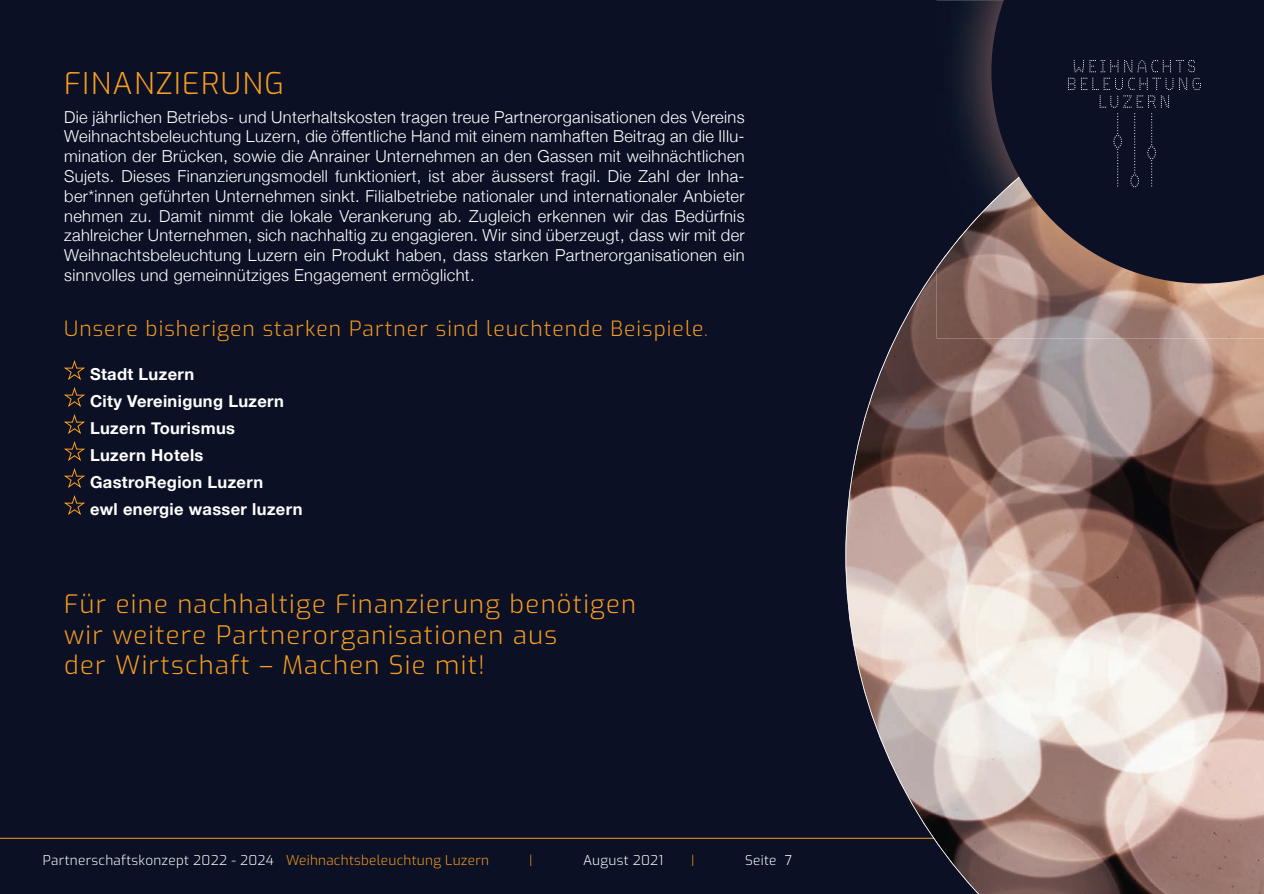
<style>
.page{position:relative;width:1264px;height:894px;background:#fff}
.page>*{position:absolute;margin:0;border:0;box-sizing:border-box;transform-origin:0 0}
.t1{font:100 30px "Exo";letter-spacing:.05em;color:#f89e20}
.t2{font:100 25.5px/30.6px "Exo";letter-spacing:.05em;color:#f89e20}
.t3{font:100 21px "Exo";letter-spacing:.05em;color:#f89e20}
.t4{font:300 16.5px/19.8px "Helvetica Neue";letter-spacing:.02em;color:#fff;text-align:justify}
.t5{font:700 16.5px/27px "Helvetica Neue";letter-spacing:.02em;color:#fff}
.t6{font:100 13.5px "Exo";letter-spacing:.02em;color:#fff}
.t7{font:100 13.5px "Exo";color:#f89e20}
.s1{font-size:16.5px}
.s2{color:#f89e20}
</style>
<div class="page">
<div style="left:0;top:0;width:1263px;height:893px;background:#0b1025"></div>
<svg style="left:0;top:838px;width:845px;height:56px"></svg>
<svg style="left:845px;top:268px;width:419px;height:626px;background:#9f8a85"></svg>
<img style="left:936px;top:0;width:55px;height:179px">
<img style="left:1077px;top:283px;width:187px;height:55px">
<img style="left:1030px;top:283px;width:47px;height:55px">
<img style="left:983px;top:168px;width:47px;height:170px">
<img style="left:936px;top:211px;width:47px;height:127px">
<svg style="left:991px;top:0;width:273px;height:283px"></svg>
<svg style="left:1073px;top:60px;width:45px;height:12px"></svg>
<svg style="left:1124px;top:60px;width:71px;height:12px"></svg>
<svg style="left:1068px;top:78px;width:7px;height:12px"></svg>
<svg style="left:1179px;top:78px;width:22px;height:12px"></svg>
<svg style="left:1081px;top:78px;width:92px;height:109px"></svg>
<svg style="left:64px;top:360px;width:21px;height:20px"></svg>
<svg style="left:64px;top:387px;width:21px;height:20px"></svg>
<svg style="left:64px;top:414px;width:21px;height:20px"></svg>
<svg style="left:64px;top:441px;width:21px;height:20px"></svg>
<svg style="left:64px;top:468px;width:21px;height:20px"></svg>
<svg style="left:64px;top:495px;width:21px;height:20px"></svg>
<h1 class="t1" style="left:64px;top:62px;width:221px">FINANZIERUNG</h1>
<p class="t4" style="left:64px;top:106px;width:682px">Die jährlichen Betriebs- und Unterhaltskosten tragen treue Partnerorganisationen des Vereins Weihnachtsbeleuchtung Luzern, die öffentliche Hand mit einem namhaften Beitrag an die Illu&shy;mination der Brücken, sowie die Anrainer Unternehmen an den Gassen mit weihnächtlichen Sujets. Dieses Finanzierungsmodell funktioniert, ist aber äusserst fragil. Die Zahl der Inha&shy;ber*innen geführten Unternehmen sinkt. Filialbetriebe nationaler und internationaler Anbieter nehmen zu. Damit nimmt die lokale Verankerung ab. Zugleich erkennen wir das Bedürfnis zahlreicher Unternehmen, sich nachhaltig zu engagieren. Wir sind überzeugt, dass wir mit der Weihnachtsbeleuchtung Luzern ein Produkt haben, dass starken Partnerorganisationen ein sinnvolles und gemeinnütziges Engagement ermöglicht.</p>
<p class="t3" style="left:64px;top:313px;width:645px">Unsere bisherigen starken Partner sind leuchtende Beispiele<span class="s1">.</span></p>
<p class="t5" style="left:90px;top:361px;width:214px">Stadt Luzern<br>City Vereinigung Luzern<br>Luzern Tourismus<br>Luzern Hotels<br>GastroRegion Luzern<br>ewl energie wasser luzern</p>
<h2 class="t2" style="left:64px;top:587px;width:573px">Für eine nachhaltige Finanzierung benötigen wir weitere Partnerorganisationen aus<br>der Wirtschaft – Machen Sie mit!</h2>
<p class="t6" style="left:43px;top:850px;width:448px">Partnerschaftskonzept 2022 - 2024 <span class="s2">Weihnachtsbeleuchtung Luzern</span></p>
<p class="t7" style="left:529px;top:850px;width:5px">|</p>
<p class="t6" style="left:583px;top:850px;width:82px">August 2021</p>
<p class="t7" style="left:691px;top:850px;width:5px">|</p>
<p class="t6" style="left:745px;top:850px;width:48px">Seite 7</p>
</div>
